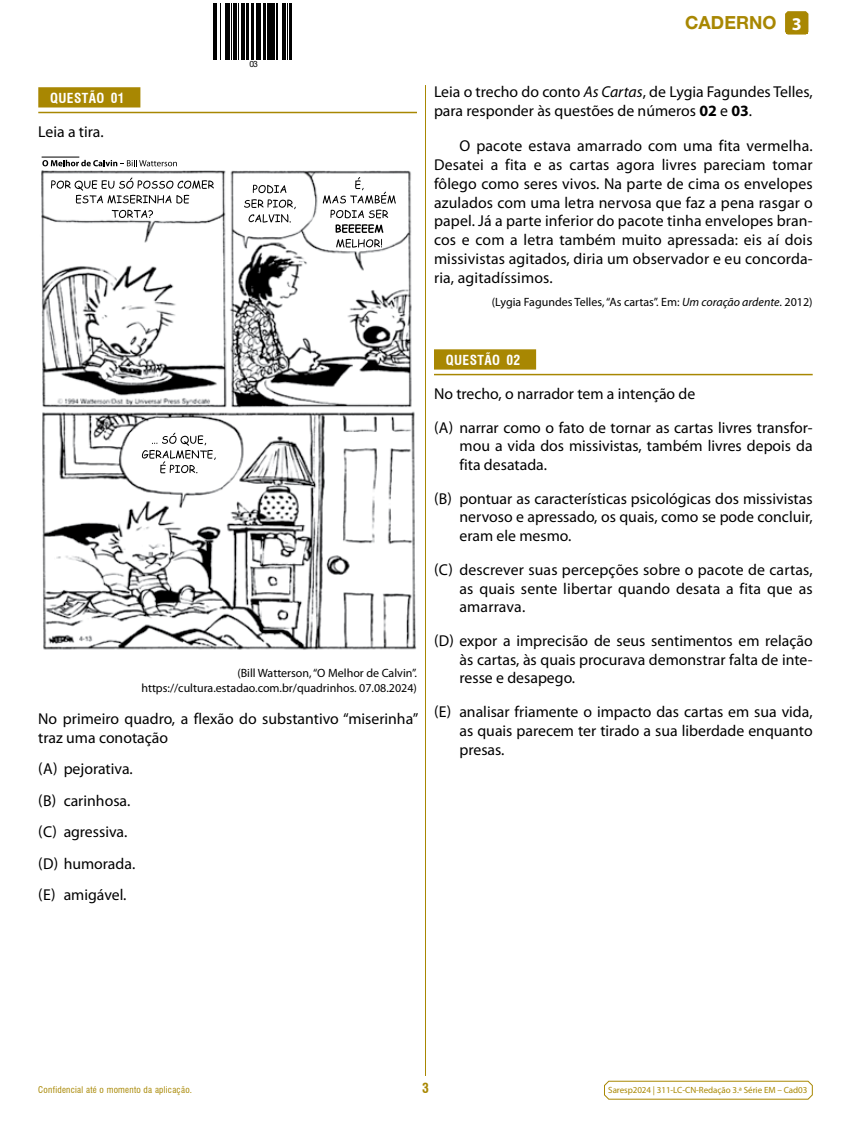
<style>
.page{position:relative;width:851px;height:1127px;background:#fff}
.page>*{position:absolute;margin:0;border:0;box-sizing:border-box;transform-origin:0 0}
.t1{font:700 18px "Helvetica 55";color:#a88702}
.t2{font:15.75px/18.8px "Myriad Pro";color:#000}
.t3{font:700 condensed 13.5px "Swiss 721 BT";letter-spacing:.03em;color:#fff}
.t4{font:700 condensed 13.5px "Swiss 721 BT";color:#a88702}
.t5{font:12px/15px "Myriad Pro";color:#000;text-align:right}
.t6{font:9px "Myriad Pro";letter-spacing:-.005em;color:#a88702}
.t7{font:condensed 9px "Swiss 721 BT";letter-spacing:.03em;color:#a88702}
.t8{font:8.55px "Arial";color:#000}
.s1{font-family:"Myriad Pro";color:#fff}
.s2{font-style:italic}
.s3{font-weight:700}
</style>
<div class="page">
<svg style="left:604px;top:1080px;width:209px;height:20px"></svg>
<hr style="left:425px;top:85px;width:1px;height:991px;background:#a88702">
<div style="left:38px;top:87px;width:102px;height:20px;background:#a88702"></div>
<hr style="left:38px;top:112px;width:379px;height:1px;background:#a88702">
<img style="left:41px;top:170px;width:375px;height:480px">
<svg style="left:51px;top:178px;width:163px;height:26px"></svg>
<svg style="left:112px;top:210px;width:41px;height:8px"></svg>
<svg style="left:253px;top:185px;width:33px;height:8px"></svg>
<svg style="left:244px;top:199px;width:52px;height:24px"></svg>
<svg style="left:323px;top:177px;width:73px;height:27px"></svg>
<svg style="left:330px;top:210px;width:58px;height:8px"></svg>
<svg style="left:336px;top:239px;width:46px;height:9px"></svg>
<svg style="left:335px;top:224px;width:48px;height:9px"></svg>
<svg style="left:142px;top:433px;width:74px;height:40px"></svg>
<svg style="left:42px;top:160px;width:135px;height:6px"></svg>
<hr style="left:42px;top:157px;width:37px;height:1px;background:#000">
<div style="left:434px;top:349px;width:102px;height:21px;background:#a88702"></div>
<hr style="left:434px;top:374px;width:378px;height:1px;background:#a88702">
<svg style="left:213px;top:3px;width:79px;height:57px"></svg>
<hr style="left:213px;top:3px;width:2px;height:56px;background:#000">
<hr style="left:216px;top:3px;width:1px;height:56px;background:#000">
<hr style="left:220px;top:3px;width:1px;height:56px;background:#000">
<div style="left:225px;top:3px;width:5px;height:56px;background:#000"></div>
<hr style="left:231px;top:3px;width:1px;height:56px;background:#000">
<hr style="left:234px;top:3px;width:3px;height:56px;background:#000">
<hr style="left:238px;top:3px;width:1px;height:56px;background:#000">
<hr style="left:242px;top:3px;width:3px;height:56px;background:#000">
<hr style="left:246px;top:3px;width:2px;height:56px;background:#000">
<hr style="left:251px;top:3px;width:2px;height:56px;background:#000">
<hr style="left:255px;top:3px;width:1px;height:56px;background:#000">
<hr style="left:258px;top:3px;width:3px;height:56px;background:#000">
<hr style="left:263px;top:3px;width:3px;height:56px;background:#000">
<hr style="left:267px;top:3px;width:2px;height:56px;background:#000">
<div style="left:270px;top:3px;width:5px;height:56px;background:#000"></div>
<hr style="left:276px;top:3px;width:2px;height:56px;background:#000">
<hr style="left:282px;top:3px;width:3px;height:56px;background:#000">
<hr style="left:287px;top:3px;width:1px;height:56px;background:#000">
<hr style="left:289px;top:3px;width:2px;height:56px;background:#000">
<svg style="left:785px;top:11px;width:24px;height:24px"></svg>
<div style="left:786px;top:16px;width:21px;height:18px;background:#a88702"></div>
<p class="t3" style="left:50px;top:90px;width:76px">QUESTÃO 01</p>
<p class="t2" style="left:38px;top:122px;width:67px">Leia a tira.</p>
<p class="t8" style="left:249px;top:59px;width:10px">03</p>
<p class="t1" style="left:685px;top:11px;width:118px">CADERNO <span class="s1">3</span></p>
<p class="t2" style="left:434px;top:82px;width:380px">Leia o trecho do conto <span class="s2">As Cartas</span>, de Lygia Fagundes Telles, para responder às questões de números <span class="s3">02</span> e <span class="s3">03</span>.</p>
<p class="t2" style="left:434px;top:136px;width:380px;text-align:justify;text-indent:26px">O pacote estava amarrado com uma fita vermelha.<br>Desatei a fita e as cartas agora livres pareciam tomar fôlego como seres vivos. Na parte de cima os envelopes azulados com uma letra nervosa que faz a pena rasgar o papel. Já a parte inferior do pacote tinha envelopes bran&shy;cos e com a letra também muito apressada: eis aí dois missivistas agitados, diria um observador e eu concorda&shy;ria, agitadíssimos.</p>
<p class="t5" style="left:492px;top:294px;width:322px">(Lygia Fagundes Telles, “As cartas”. Em: <span class="s2">Um coração ardente</span>. 2012)</p>
<p class="t5" style="left:141px;top:665px;width:277px">(Bill Watterson, “O Melhor de Calvin”. https://cultura.estadao.com.br/quadrinhos. 07.08.2024)</p>
<p class="t2" style="left:38px;top:709px;width:381px">No primeiro quadro, a flexão do substantivo “miserinha” traz uma conotação</p>
<p class="t2" style="left:38px;top:753px;width:98px;line-height:31.5px">(A) pejorativa. (B) carinhosa. (C) agressiva. (D) humorada. (E) amigável.</p>
<p class="t3" style="left:446px;top:352px;width:76px">QUESTÃO 02</p>
<p class="t2" style="left:434px;top:377px;width:380px;line-height:33.6px">No trecho, o narrador tem a intenção de<br>(A) narrar como o fato de tornar as cartas livres transfor-</p>
<p class="t2" style="left:459px;top:436px;width:354px">mou a vida dos missivistas, também livres depois da fita desatada.</p>
<p class="t2" style="left:459px;top:489px;width:354px;text-align:justify;text-indent:-26px">(B) pontuar as características psicológicas dos missivistas nervoso e apressado, os quais, como se pode concluir, eram ele mesmo.</p>
<p class="t2" style="left:459px;top:560px;width:354px;text-align:justify;text-indent:-26px">(C) descrever suas percepções sobre o pacote de cartas, as quais sente libertar quando desata a fita que as amarrava.</p>
<p class="t2" style="left:459px;top:631px;width:354px;text-align:justify;text-indent:-26px">(D) expor a imprecisão de seus sentimentos em relação às cartas, às quais procurava demonstrar falta de inte&shy;resse e desapego.</p>
<p class="t2" style="left:459px;top:702px;width:354px;text-align:justify;text-indent:-26px">(E) analisar friamente o impacto das cartas em sua vida, as quais parecem ter tirado a sua liberdade enquanto presas.</p>
<p class="t7" style="left:38px;top:1084px;width:155px">Confidencial até o momento da aplicação.</p>
<p class="t4" style="left:422px;top:1079px;width:8px">3</p>
<p class="t6" style="left:608px;top:1084px;width:200px">Saresp2024 | 311-LC-CN-Redação 3.ª Série EM – Cad03</p>
</div>
